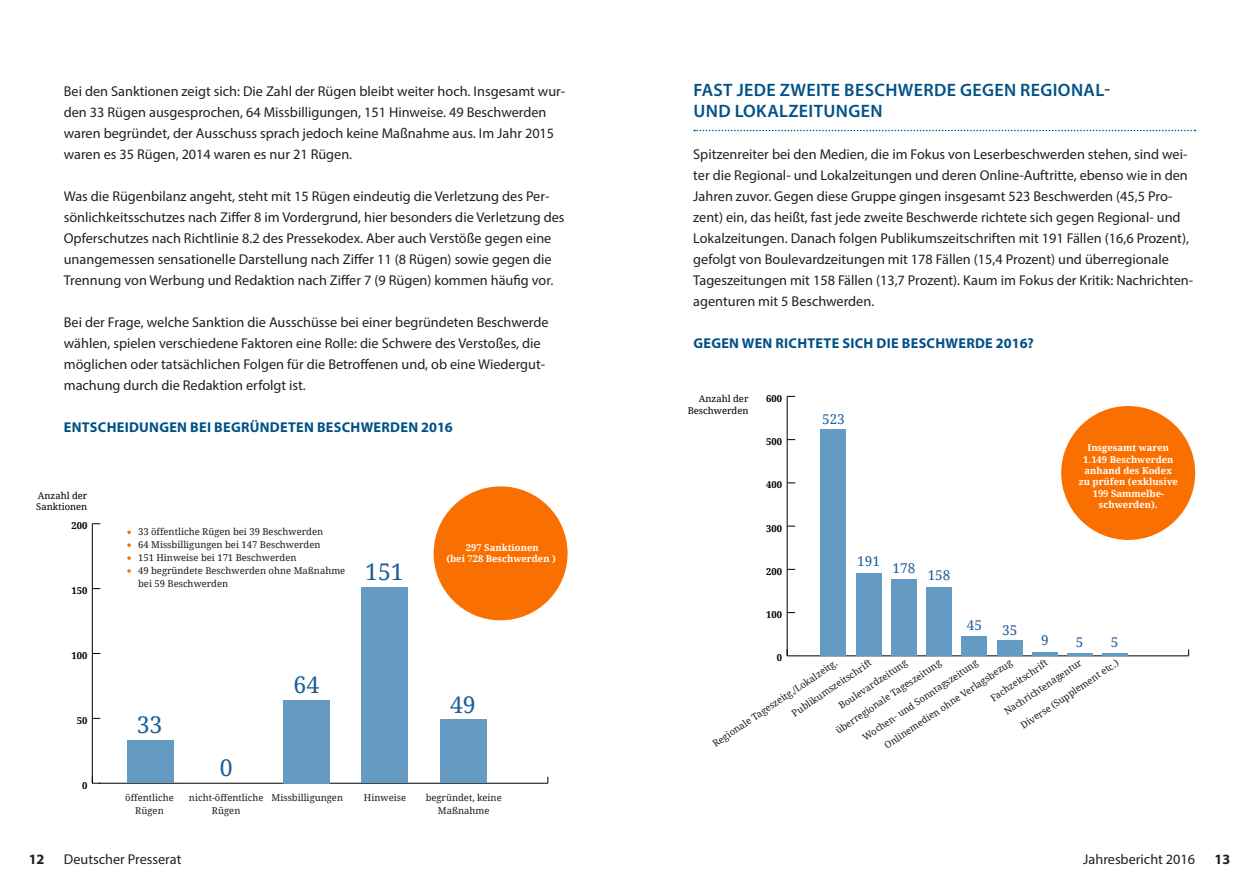
<style>
.page{position:relative;width:1259px;height:893px;background:#fff}
.page>*{position:absolute;margin:0;border:0;box-sizing:border-box;transform-origin:0 0}
.t1{font:22.95px "Droid Serif";color:#1d5d99}
.t2{font:600 18px/21px "Myriad Pro";letter-spacing:.02em;color:#005187}
.t3{font:14.25px/21px "Myriad Pro";color:#231f20}
.t4{font:700 14.25px "Myriad Pro";letter-spacing:.02em;color:#005187}
.t5{font:700 14.25px "Myriad Pro";color:#231f20}
.t6{font:13.5px "Droid Serif";color:#1d5d99}
.t7{font:9.45px/12.9px "Droid Serif";color:#1d1e1c}
.t8{font:700 9.45px/11.4px "Droid Serif";color:#fff;text-align:center}
.t9{font:9.45px/11.4px "Droid Serif";color:#000}
.t10{font:700 9.45px "Droid Serif";color:#000}
</style>
<div class="page">
<svg style="left:694px;top:130px;width:501px;height:1px"></svg>
<div style="left:433px;top:486px;width:134px;height:134px;background:#fa7000;border-radius:50%"></div>
<hr style="left:99px;top:783px;width:449px;height:1px;background:#000">
<hr style="left:92px;top:524px;width:1px;height:259px;background:#000">
<svg style="left:92px;top:782px;width:8px;height:2px"></svg>
<div style="left:440px;top:720px;width:46px;height:63px;background:#659bc2"></div>
<div style="left:362px;top:587px;width:46px;height:196px;background:#659bc2"></div>
<div style="left:283px;top:700px;width:47px;height:83px;background:#659bc2"></div>
<div style="left:127px;top:740px;width:46px;height:43px;background:#659bc2"></div>
<svg style="left:127px;top:530px;width:4px;height:4px"></svg>
<svg style="left:127px;top:543px;width:4px;height:4px"></svg>
<svg style="left:127px;top:556px;width:4px;height:4px"></svg>
<svg style="left:127px;top:569px;width:4px;height:4px"></svg>
<div style="left:1061px;top:406px;width:134px;height:134px;background:#fa7000;border-radius:50%"></div>
<hr style="left:794px;top:655px;width:394px;height:1px;background:#000">
<hr style="left:787px;top:396px;width:1px;height:260px;background:#000">
<svg style="left:787px;top:649px;width:8px;height:7px"></svg>
<hr style="left:1102px;top:654px;width:26px;height:2px;background:#659bc2">
<hr style="left:1067px;top:654px;width:26px;height:2px;background:#659bc2">
<hr style="left:1032px;top:652px;width:25px;height:4px;background:#659bc2">
<div style="left:997px;top:641px;width:25px;height:15px;background:#659bc2"></div>
<div style="left:961px;top:636px;width:26px;height:20px;background:#659bc2"></div>
<div style="left:926px;top:587px;width:26px;height:69px;background:#659bc2"></div>
<div style="left:891px;top:579px;width:25px;height:77px;background:#659bc2"></div>
<div style="left:856px;top:573px;width:25px;height:83px;background:#659bc2"></div>
<div style="left:820px;top:430px;width:26px;height:226px;background:#659bc2"></div>
<p class="t3" style="left:64px;top:80px;width:503px">Bei den Sanktionen zeigt sich: Die Zahl der Rügen bleibt weiter hoch. Insgesamt wur&shy;den 33 Rügen ausgesprochen, 64 Missbilligungen, 151 Hinweise. 49 Beschwerden waren begründet, der Ausschuss sprach jedoch keine Maßnahme aus. Im Jahr 2015 waren es 35 Rügen, 2014 waren es nur 21 Rügen.</p>
<p class="t3" style="left:64px;top:186px;width:502px">Was die Rügenbilanz angeht, steht mit 15 Rügen eindeutig die Verletzung des Per&shy;sönlichkeitsschutzes nach Ziffer 8 im Vordergrund, hier besonders die Verletzung des Opferschutzes nach Richtlinie 8.2 des Pressekodex. Aber auch Verstöße gegen eine unangemessen sensationelle Darstellung nach Ziffer 11 (8 Rügen) sowie gegen die Trennung von Werbung und Redaktion nach Ziffer 7 (9 Rügen) kommen häufig vor.</p>
<p class="t3" style="left:64px;top:312px;width:486px">Bei der Frage, welche Sanktion die Ausschüsse bei einer begründeten Beschwerde wählen, spielen verschiedene Faktoren eine Rolle: die Schwere des Verstoßes, die möglichen oder tatsächlichen Folgen für die Betroffenen und, ob eine Wiedergut&shy;machung durch die Redaktion erfolgt ist.</p>
<p class="t4" style="left:64px;top:418px;width:390px">ENTSCHEIDUNGEN BEI BEGRÜNDETEN BESCHWERDEN 2016</p>
<p class="t9" style="left:36px;top:490px;width:53px">Anzahl der<br>Sanktionen</p>
<p class="t10" style="left:71px;top:521px;width:17px">200</p>
<p class="t10" style="left:71px;top:585px;width:17px">150</p>
<p class="t10" style="left:71px;top:650px;width:17px">100</p>
<p class="t10" style="left:77px;top:715px;width:12px">50</p>
<p class="t10" style="left:82px;top:780px;width:7px">0</p>
<p class="t7" style="left:138px;top:525px;width:209px">33 öffentliche Rügen bei 39 Beschwerden<br>64 Missbilligungen bei 147 Beschwerden<br>151 Hinweise bei 171 Beschwerden<br>49 begründete Beschwerden ohne Maßnahme bei 59 Beschwerden</p>
<h1 class="t1" style="left:365px;top:559px;width:40px">151</h1>
<h1 class="t1" style="left:137px;top:712px;width:27px">33</h1>
<h1 class="t1" style="left:220px;top:754px;width:14px">0</h1>
<h1 class="t1" style="left:294px;top:672px;width:27px">64</h1>
<p class="t8" style="left:446px;top:542px;width:111px">297 Sanktionen<br>(bei 728 Beschwerden )</p>
<h1 class="t1" style="left:450px;top:692px;width:27px">49</h1>
<p class="t7" style="left:125px;top:791px;width:50px;text-align:center">öffentliche<br>Rügen</p>
<p class="t7" style="left:189px;top:791px;width:76px;text-align:center">nicht-öffentliche<br>Rügen</p>
<p class="t7" style="left:271px;top:791px;width:73px">Missbilligungen</p>
<p class="t7" style="left:364px;top:791px;width:44px">Hinweise</p>
<p class="t7" style="left:426px;top:791px;width:78px;text-align:center">begründet, keine<br>Maßnahme</p>
<p class="t2" style="left:693px;top:79px;width:418px">FAST JEDE ZWEITE BESCHWERDE GEGEN REGIONAL-<br>UND LOKALZEITUNGEN</p>
<p class="t3" style="left:693px;top:143px;width:501px">Spitzenreiter bei den Medien, die im Fokus von Leserbeschwerden stehen, sind wei&shy;ter die Regional- und Lokalzeitungen und deren Online-Auftritte, ebenso wie in den Jahren zuvor. Gegen diese Gruppe gingen insgesamt 523 Beschwerden (45,5 Pro&shy;zent) ein, das heißt, fast jede zweite Beschwerde richtete sich gegen Regional- und Lokalzeitungen. Danach folgen Publikumszeitschriften mit 191 Fällen (16,6 Prozent), gefolgt von Boulevardzeitungen mit 178 Fällen (15,4 Prozent) und überregionale Tageszeitungen mit 158 Fällen (13,7 Prozent). Kaum im Fokus der Kritik: Nachrichten&shy;agenturen mit 5 Beschwerden.</p>
<p class="t4" style="left:693px;top:334px;width:342px">GEGEN WEN RICHTETE SICH DIE BESCHWERDE 2016?</p>
<p class="t9" style="left:688px;top:393px;width:62px;text-align:right">Anzahl der<br>Beschwerden</p>
<p class="t10" style="left:766px;top:393px;width:17px">600</p>
<p class="t10" style="left:766px;top:436px;width:17px">500</p>
<p class="t10" style="left:766px;top:480px;width:17px">400</p>
<p class="t10" style="left:766px;top:523px;width:17px">300</p>
<p class="t10" style="left:766px;top:566px;width:17px">200</p>
<p class="t10" style="left:766px;top:609px;width:17px">100</p>
<p class="t6" style="left:822px;top:411px;width:24px">523</p>
<p class="t6" style="left:857px;top:553px;width:24px">191</p>
<p class="t6" style="left:892px;top:560px;width:24px">178</p>
<p class="t6" style="left:927px;top:568px;width:24px">158</p>
<p class="t6" style="left:967px;top:618px;width:17px">45</p>
<p class="t6" style="left:1002px;top:622px;width:17px">35</p>
<p class="t8" style="left:1078px;top:442px;width:101px">Insgesamt waren<br>1.149 Beschwerden anhand des Kodex zu prüfen (exklusive<br>199 Sammelbe&shy;schwerden).</p>
<p class="t6" style="left:1041px;top:633px;width:9px">9</p>
<p class="t6" style="left:1075px;top:634px;width:9px">5</p>
<p class="t6" style="left:1110px;top:634px;width:9px">5</p>
<p class="t10" style="left:777px;top:653px;width:7px">0</p>
<p class="t7" style="left:1018px;top:721px;width:117px;rotate:-34deg">Diverse (Supplement etc.)</p>
<p class="t7" style="left:777px;top:690px;width:95px;line-height:19px;text-indent:-82px;rotate:-34deg">Regionale Tageszeitg./Lokalzeitg.<br>Publikumszeitschrift</p>
<p class="t7" style="left:989px;top:689px;width:93px;line-height:19px;text-indent:-4px;rotate:-34deg">Fachzeitschrift<br>Nachrichtenagentur</p>
<p class="t7" style="left:869px;top:723px;width:153px;line-height:19px;text-indent:-13px;rotate:-34deg">Wochen- und Sonntagszeitung<br>Onlinemedien ohne Verlagsbezug</p>
<p class="t7" style="left:820px;top:708px;width:126px;line-height:18.9px;text-indent:17px;rotate:-34deg">Boulevardzeitung überregionale Tageszeitung</p>
<p class="t5" style="left:29px;top:850px;width:17px">12</p>
<p class="t3" style="left:64px;top:849px;width:119px">Deutscher Presserat</p>
<p class="t3" style="left:1083px;top:849px;width:113px">Jahresbericht 2016</p>
<p class="t5" style="left:1214px;top:850px;width:17px">13</p>
</div>
